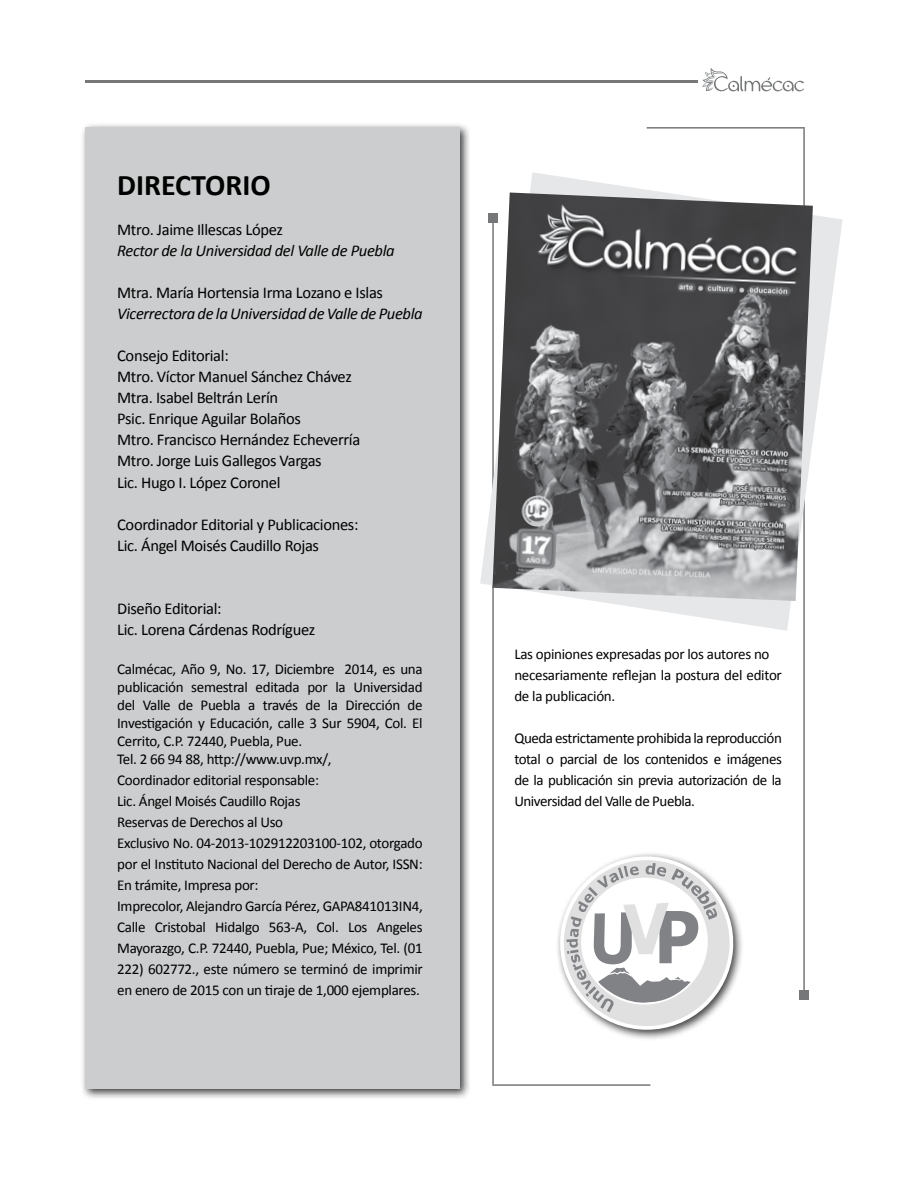
<style>
.page{position:relative;width:902px;height:1187px;background:#fff}
.page>*{position:absolute;margin:0;border:0;box-sizing:border-box;transform-origin:0 0}
.t1{font:700 30px "Calibri";color:#000}
.t2{font:16.5px/21px "Calibri";letter-spacing:-.02em;color:#000}
.t3{font:italic 16.5px "Calibri";letter-spacing:-.02em;color:#000}
.t4{font:15px/21px "Calibri";letter-spacing:-.02em;color:#000}
</style>
<div class="page">
<hr style="left:85px;top:81px;width:613px;height:2px;background:#757779">
<svg style="left:702px;top:68px;width:102px;height:24px"></svg>
<div style="left:80px;top:122px;width:390px;height:977px;background:#000;opacity:.75"></div>
<div style="left:85px;top:127px;width:374px;height:961px;background:#cbcdce"></div>
<div style="left:555px;top:851px;width:189px;height:189px;background:#000;opacity:.75"></div>
<svg style="left:556px;top:854px;width:181px;height:177px"></svg>
<hr style="left:803px;top:128px;width:1px;height:864px;background:#757779">
<div style="left:799px;top:990px;width:9px;height:9px;background:#757779"></div>
<hr style="left:646px;top:127px;width:158px;height:2px;background:#757779">
<hr style="left:492px;top:221px;width:1px;height:863px;background:#757779">
<hr style="left:492px;top:1084px;width:158px;height:1px;background:#757779">
<svg style="left:480px;top:172px;width:362px;height:458px"></svg>
<img style="left:492px;top:192px;width:320px;height:409px">
<h1 class="t1" style="left:117px;top:166px;width:155px">DIRECTORIO</h1>
<p class="t2" style="left:117px;top:219px;width:167px">Mtro. Jaime Illescas López</p>
<p class="t3" style="left:117px;top:239px;width:279px">Rector de la Universidad del Valle de Puebla</p>
<p class="t2" style="left:117px;top:282px;width:267px">Mtra. María Hortensia Irma Lozano e Islas</p>
<p class="t3" style="left:117px;top:302px;width:307px">Vicerrectora de la Universidad de Valle de Puebla</p>
<p class="t2" style="left:117px;top:345px;width:244px">Consejo Editorial:<br>Mtro. Víctor Manuel Sánchez Chávez<br>Mtra. Isabel Beltrán Lerín<br>Psic. Enrique Aguilar Bolaños<br>Mtro. Francisco Hernández Echeverría<br>Mtro. Jorge Luis Gallegos Vargas<br>Lic. Hugo I. López Coronel</p>
<p class="t2" style="left:117px;top:513px;width:243px">Coordinador Editorial y Publicaciones:<br>Lic. Ángel Moisés Caudillo Rojas</p>
<p class="t2" style="left:117px;top:597px;width:200px">Diseño Editorial:<br>Lic. Lorena Cárdenas Rodríguez</p>
<p class="t4" style="left:117px;top:659px;width:307px;line-height:18px">Calmécac, Año 9, No. 17, Diciembre 2014, es una publicación semestral editada por la Universidad del Valle de Puebla a través de la Dirección de Investigación y Educación, calle 3 Sur 5904, Col. El Cerrito, C.P. 72440, Puebla, Pue.<br>Tel. 2 66 94 88, http://www.uvp.mx/,</p>
<p class="t4" style="left:117px;top:769px;width:307px">Coordinador editorial responsable:<br>Lic. Ángel Moisés Caudillo Rojas<br>Reservas de Derechos al Uso<br>Exclusivo No. 04-2013-102912203100-102, otorgado por el Instituto Nacional del Derecho de Autor, ISSN:<br>En trámite, Impresa por:<br>Imprecolor, Alejandro García Pérez, GAPA841013IN4, Calle Cristobal Hidalgo 563-A, Col. Los Angeles Mayorazgo, C.P. 72440, Puebla, Pue; México, Tel. (01<br>222) 602772., este número se terminó de imprimir en enero de 2015 con un tiraje de 1,000 ejemplares.</p>
<p class="t4" style="left:514px;top:643px;width:269px">Las opiniones expresadas por los autores no necesariamente reflejan la postura del editor de la publicación.</p>
<p class="t4" style="left:514px;top:727px;width:269px;text-align:justify">Queda estrictamente prohibida la reproducción total o parcial de los contenidos e imágenes de la publicación sin previa autorización de la Universidad del Valle de Puebla.</p>
</div>
